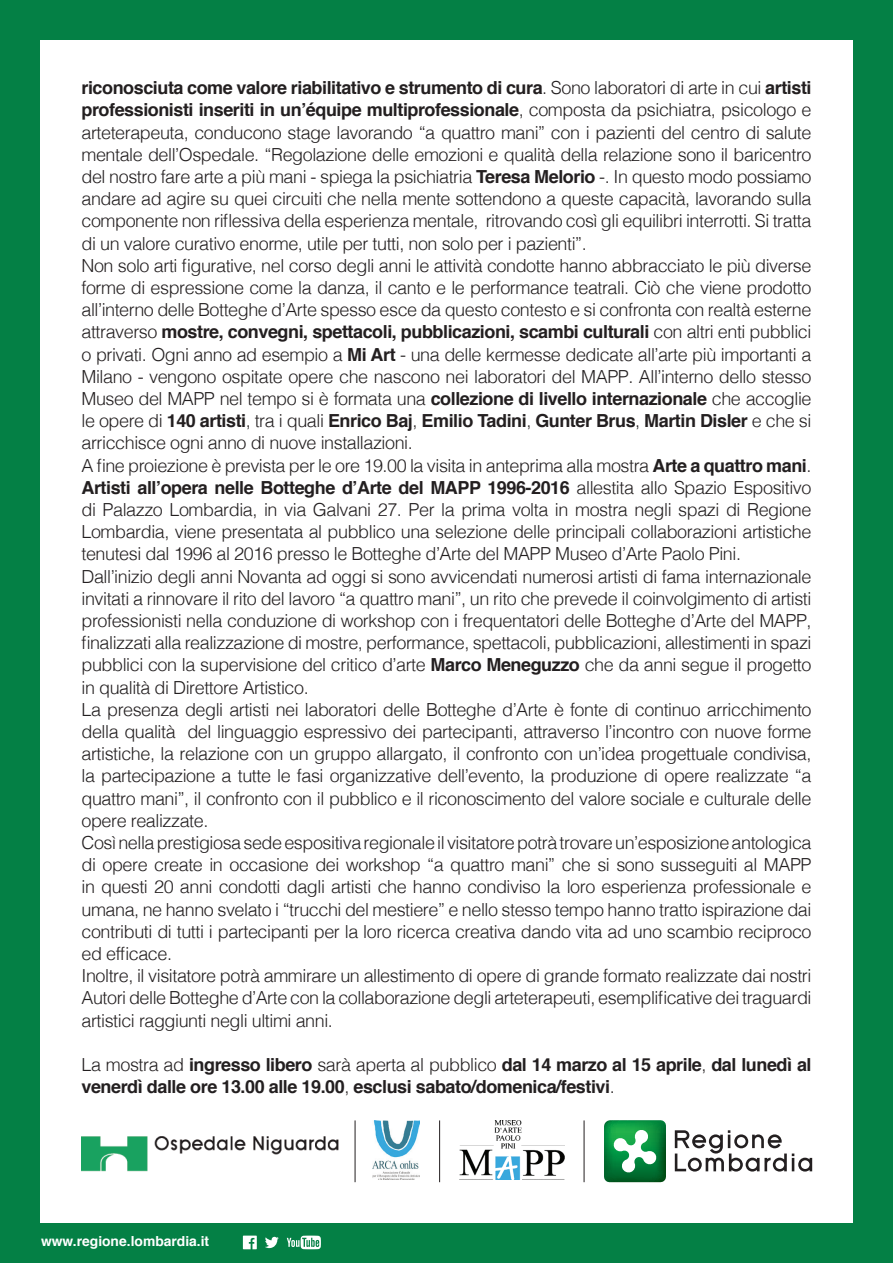
<style>
.page{position:relative;width:893px;height:1263px;background:#048045}
.page>*{position:absolute;margin:0;border:0;box-sizing:border-box;transform-origin:0 0}
.t1{font:300 18px/22.2px "Helvetica";letter-spacing:-.025em;color:#231f20}
.t2{font:700 18px/22.2px "Helvetica";letter-spacing:-.025em;color:#231f20}
.t3{font:700 13.8px "Helvetica";color:#fff}
.s1{font-weight:700}
.s2{font-weight:300}
</style>
<div class="page">
<svg style="left:287px;top:1235px;width:34px;height:14px"></svg>
<svg style="left:243px;top:1235px;width:14px;height:14px"></svg>
<svg style="left:265px;top:1237px;width:14px;height:11px"></svg>
<div style="left:40px;top:40px;width:813px;height:1182px;background:#fff"></div>
<svg style="left:604px;top:1120px;width:62px;height:62px"></svg>
<svg style="left:675px;top:1130px;width:137px;height:41px"></svg>
<img style="left:372px;top:1120px;width:48px;height:59px">
<img style="left:460px;top:1120px;width:104px;height:59px">
<img style="left:81px;top:1120px;width:274px;height:59px">
<hr style="left:355px;top:1120px;width:1px;height:62px;background:#231f20">
<hr style="left:439px;top:1120px;width:1px;height:62px;background:#231f20">
<hr style="left:584px;top:1120px;width:1px;height:62px;background:#231f20">
<p class="t1" style="left:81px;top:76px;width:732px"><span class="s1">riconosciuta come valore riabilitativo e strumento di cura</span>. Sono laboratori di arte in cui <span class="s1">artisti professionisti inseriti in un’équipe multiprofessionale</span>, composta da psichiatra, psicologo e arteterapeuta, conducono stage lavorando “a quattro mani” con i pazienti del centro di salute mentale dell’Ospedale. “Regolazione delle emozioni e qualità della relazione sono il baricentro del nostro fare arte a più mani - spiega la psichiatria <span class="s1">Teresa Melorio</span> -. In questo modo possiamo andare ad agire su quei circuiti che nella mente sottendono a queste capacità, lavorando sulla componente non riflessiva della esperienza mentale, ritrovando così gli equilibri interrotti. Si tratta di un valore curativo enorme, utile per tutti, non solo per i pazienti”.<br>Non solo arti figurative, nel corso degli anni le attività condotte hanno abbracciato le più diverse forme di espressione come la danza, il canto e le performance teatrali. Ciò che viene prodotto all’interno delle Botteghe d’Arte spesso esce da questo contesto e si confronta con realtà esterne attraverso <span class="s1">mostre, convegni, spettacoli, pubblicazioni, scambi culturali</span> con altri enti pubblici o privati. Ogni anno ad esempio a <span class="s1">Mi Art</span> - una delle kermesse dedicate all’arte più importanti a Milano - vengono ospitate opere che nascono nei laboratori del MAPP. All’interno dello stesso Museo del MAPP nel tempo si è formata una <span class="s1">collezione di livello internazionale</span> che accoglie le opere di <span class="s1">140 artisti</span>, tra i quali <span class="s1">Enrico Baj</span>, <span class="s1">Emilio Tadini</span>, <span class="s1">Gunter Brus</span>, <span class="s1">Martin Disler</span> e che si arricchisce ogni anno di nuove installazioni.<br>A fine proiezione è prevista per le ore 19.00 la visita in anteprima alla mostra <span class="s1">Arte a quattro mani</span>.<br><span class="s1">Artisti all’opera nelle Botteghe d’Arte del MAPP 1996-2016</span> allestita allo Spazio Espositivo di Palazzo Lombardia, in via Galvani 27. Per la prima volta in mostra negli spazi di Regione Lombardia, viene presentata al pubblico una selezione delle principali collaborazioni artistiche tenutesi dal 1996 al 2016 presso le Botteghe d’Arte del MAPP Museo d’Arte Paolo Pini.<br>Dall’inizio degli anni Novanta ad oggi si sono avvicendati numerosi artisti di fama internazionale invitati a rinnovare il rito del lavoro “a quattro mani”, un rito che prevede il coinvolgimento di artisti professionisti nella conduzione di workshop con i frequentatori delle Botteghe d’Arte del MAPP, finalizzati alla realizzazione di mostre, performance, spettacoli, pubblicazioni, allestimenti in spazi pubblici con la supervisione del critico d’arte <span class="s1">Marco Meneguzzo</span> che da anni segue il progetto in qualità di Direttore Artistico.<br>La presenza degli artisti nei laboratori delle Botteghe d’Arte è fonte di continuo arricchimento della qualità del linguaggio espressivo dei partecipanti, attraverso l’incontro con nuove forme artistiche, la relazione con un gruppo allargato, il confronto con un’idea progettuale condivisa, la partecipazione a tutte le fasi organizzative dell’evento, la produzione di opere realizzate “a quattro mani”, il confronto con il pubblico e il riconoscimento del valore sociale e culturale delle opere realizzate.<br>Così nella prestigiosa sede espositiva regionale il visitatore potrà trovare un’esposizione antologica di opere create in occasione dei workshop “a quattro mani” che si sono susseguiti al MAPP in questi 20 anni condotti dagli artisti che hanno condiviso la loro esperienza professionale e umana, ne hanno svelato i “trucchi del mestiere” e nello stesso tempo hanno tratto ispirazione dai contributi di tutti i partecipanti per la loro ricerca creativa dando vita ad uno scambio reciproco ed efficace.<br>Inoltre, il visitatore potrà ammirare un allestimento di opere di grande formato realizzate dai nostri Autori delle Botteghe d’Arte con la collaborazione degli arteterapeuti, esemplificative dei traguardi artistici raggiunti negli ultimi anni.</p>
<p class="t2" style="left:81px;top:1054px;width:732px"><span class="s2">La mostra ad</span> ingresso libero <span class="s2">sarà aperta al pubblico</span> dal 14 marzo al 15 aprile<span class="s2">,</span> dal lunedì al venerdì dalle ore 13.00 alle 19.00<span class="s2">,</span> esclusi sabato/domenica/festivi<span class="s2">.</span></p>
<p class="t3" style="left:41px;top:1230px;width:170px">www.regione.lombardia.it</p>
</div>
